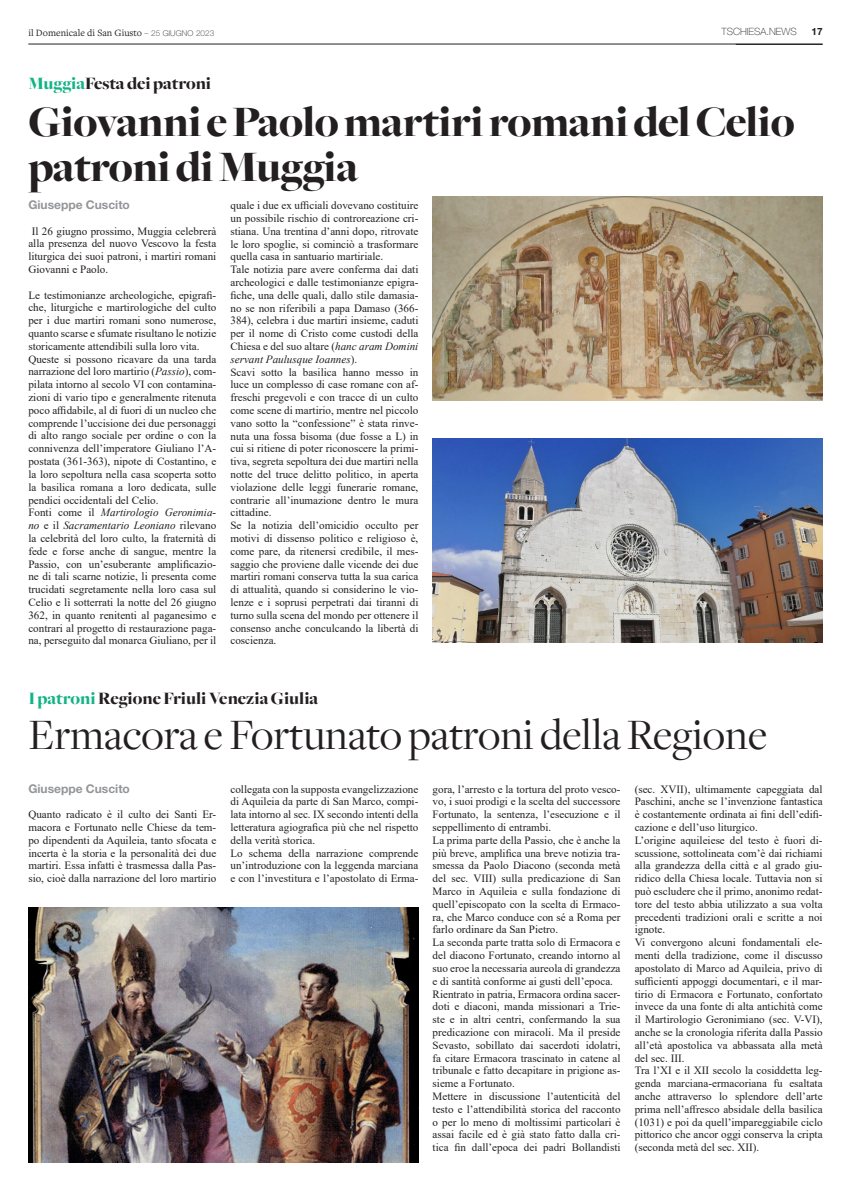
<style>
.page{position:relative;width:851px;height:1191px;background:#fff}
.page>*{position:absolute;margin:0;border:0;box-sizing:border-box;transform-origin:0 0}
.t1{font:900 45px/45px "Freight Big";letter-spacing:-.01em;color:#231f20}
.t2{font:45px "Freight Disp";color:#231f20}
.t3{font:900 18px "Freight Big";color:#231f20}
.t4{font:700 12px "Helvetica Neue LT Std";color:#939598}
.t5{font:11.1px/12.8px "Times New Roman";color:#231f20;text-align:justify}
.t6{font:10px "Freight Text Pro";color:#231f20}
.t7{font:100 10px "Helvetica Neue LT Std";color:#231f20}
.t8{font:700 10px "Helvetica Neue LT Std";color:#231f20}
.s1{font-family:"Helvetica Neue LT Std";font-weight:100;font-size:8px}
.s2{color:#12b385}
.s3{font-style:italic}
</style>
<div class="page">
<hr style="left:28px;top:44px;width:794px;height:1px;background:#231f20">
<img style="left:432px;top:196px;width:390px;height:204px">
<img style="left:432px;top:438px;width:390px;height:205px">
<img style="left:28px;top:907px;width:390px;height:255px">
<p class="t6" style="left:28px;top:26px;width:187px">il Domenicale di San Giusto <span class="s1">– 25 GIUGNO 2023</span></p>
<p class="t7" style="left:721px;top:26px;width:77px">TSCHIESA.NEWS</p>
<p class="t8" style="left:811px;top:26px;width:13px">17</p>
<p class="t3" style="left:28px;top:74px;width:184px"><span class="s2">Muggia</span>Festa dei patroni</p>
<p class="t1" style="left:28px;top:100px;width:767px">Giovanni e Paolo martiri romani del Celio patroni di Muggia</p>
<p class="t5" style="left:230px;top:199px;width:189px">quale i due ex ufficiali dovevano costituire un possibile rischio di controreazione cri&shy;stiana. Una trentina d’anni dopo, ritrovate le loro spoglie, si cominciò a trasformare quella casa in santuario martiriale.</p>
<p class="t5" style="left:230px;top:263px;width:189px">Tale notizia pare avere conferma dai dati archeologici e dalle testimonianze epigra&shy;fiche, una delle quali, dallo stile damasia&shy;no se non riferibili a papa Damaso (366- 384), celebra i due martiri insieme, caduti per il nome di Cristo come custodi della Chiesa e del suo altare (<span class="s3">hanc aram Domini servant Paulusque Ioannes</span>).</p>
<p class="t5" style="left:230px;top:365px;width:189px">Scavi sotto la basilica hanno messo in luce un complesso di case romane con af&shy;freschi pregevoli e con tracce di un culto come scene di martirio, mentre nel piccolo vano sotto la “confessione” è stata rinve&shy;nuta una fossa bisoma (due fosse a L) in cui si ritiene di poter riconoscere la primi&shy;tiva, segreta sepoltura dei due martiri nella notte del truce delitto politico, in aperta violazione delle leggi funerarie romane, contrarie all’inumazione dentro le mura cittadine.</p>
<p class="t5" style="left:230px;top:519px;width:189px">Se la notizia dell’omicidio occulto per motivi di dissenso politico e religioso è, come pare, da ritenersi credibile, il mes&shy;saggio che proviene dalle vicende dei due martiri romani conserva tutta la sua carica di attualità, quando si considerino le vio&shy;lenze e i soprusi perpetrati dai tiranni di turno sulla scena del mondo per ottenere il consenso anche conculcando la libertà di coscienza.</p>
<p class="t4" style="left:28px;top:197px;width:103px">Giuseppe Cuscito</p>
<p class="t5" style="left:28px;top:224px;width:189px;text-indent:3px">Il 26 giugno prossimo, Muggia celebrerà alla presenza del nuovo Vescovo la festa liturgica dei suoi patroni, i martiri romani Giovanni e Paolo.</p>
<p class="t5" style="left:28px;top:288px;width:189px">Le testimonianze archeologiche, epigrafi&shy;che, liturgiche e martirologiche del culto per i due martiri romani sono numerose, quanto scarse e sfumate risultano le notizie storicamente attendibili sulla loro vita.</p>
<p class="t5" style="left:28px;top:352px;width:189px">Queste si possono ricavare da una tarda narrazione del loro martirio (<span class="s3">Passio</span>), com&shy;pilata intorno al secolo VI con contamina&shy;zioni di vario tipo e generalmente ritenuta poco affidabile, al di fuori di un nucleo che comprende l’uccisione dei due personaggi di alto rango sociale per ordine o con la connivenza dell’imperatore Giuliano l’A&shy;postata (361-363), nipote di Costantino, e la loro sepoltura nella casa scoperta sotto la basilica romana a loro dedicata, sulle pendici occidentali del Celio.</p>
<p class="t5" style="left:28px;top:506px;width:189px">Fonti come il <span class="s3">Martirologio Geronimia&shy;no</span> e il <span class="s3">Sacramentario Leoniano</span> rilevano la celebrità del loro culto, la fraternità di fede e forse anche di sangue, mentre la Passio, con un’esuberante amplificazio&shy;ne di tali scarne notizie, li presenta come trucidati segretamente nella loro casa sul Celio e lì sotterrati la notte del 26 giugno 362, in quanto renitenti al paganesimo e contrari al progetto di restaurazione paga&shy;na, perseguito dal monarca Giuliano, per il</p>
<p class="t3" style="left:28px;top:689px;width:291px"><span class="s2">I patroni</span> Regione Friuli Venezia Giulia</p>
<p class="t2" style="left:28px;top:709px;width:740px">Ermacora e Fortunato patroni della Regione</p>
<p class="t4" style="left:28px;top:781px;width:103px">Giuseppe Cuscito</p>
<p class="t5" style="left:28px;top:807px;width:189px">Quanto radicato è il culto dei Santi Er&shy;macora e Fortunato nelle Chiese da tem&shy;po dipendenti da Aquileia, tanto sfocata e incerta è la storia e la personalità dei due martiri. Essa infatti è trasmessa dalla Pas&shy;sio, cioè dalla narrazione del loro martirio</p>
<p class="t5" style="left:230px;top:782px;width:189px">collegata con la supposta evangelizzazione di Aquileia da parte di San Marco, compi&shy;lata intorno al sec. IX secondo intenti della letteratura agiografica più che nel rispetto della verità storica.</p>
<p class="t5" style="left:230px;top:846px;width:189px">Lo schema della narrazione comprende un’introduzione con la leggenda marciana e con l’investitura e l’apostolato di Erma-</p>
<p class="t5" style="left:432px;top:782px;width:189px">gora, l’arresto e la tortura del proto vesco&shy;vo, i suoi prodigi e la scelta del successore Fortunato, la sentenza, l’esecuzione e il seppellimento di entrambi.</p>
<p class="t5" style="left:432px;top:833px;width:189px">La prima parte della Passio, che è anche la più breve, amplifica una breve notizia tra&shy;smessa da Paolo Diacono (seconda metà del sec. VIII) sulla predicazione di San Marco in Aquileia e sulla fondazione di quell’episcopato con la scelta di Ermaco&shy;ra, che Marco conduce con sé a Roma per farlo ordinare da San Pietro.</p>
<p class="t5" style="left:432px;top:935px;width:189px">La seconda parte tratta solo di Ermacora e del diacono Fortunato, creando intorno al suo eroe la necessaria aureola di grandezza e di santità conforme ai gusti dell’epoca.</p>
<p class="t5" style="left:432px;top:987px;width:189px">Rientrato in patria, Ermacora ordina sacer&shy;doti e diaconi, manda missionari a Trie&shy;ste e in altri centri, confermando la sua predicazione con miracoli. Ma il preside Sevasto, sobillato dai sacerdoti idolatri, fa citare Ermacora trascinato in catene al tribunale e fatto decapitare in prigione as&shy;sieme a Fortunato.</p>
<p class="t5" style="left:432px;top:1089px;width:189px">Mettere in discussione l’autenticità del testo e l’attendibilità storica del racconto o per lo meno di moltissimi particolari è assai facile ed è già stato fatto dalla cri&shy;tica fin dall’epoca dei padri Bollandisti</p>
<p class="t5" style="left:634px;top:782px;width:189px">(sec. XVII), ultimamente capeggiata dal Paschini, anche se l’invenzione fantastica è costantemente ordinata ai fini dell’edifi&shy;cazione e dell’uso liturgico.</p>
<p class="t5" style="left:634px;top:833px;width:189px">L’origine aquileiese del testo è fuori di&shy;scussione, sottolineata com’è dai richiami alla grandezza della città e al grado giu&shy;ridico della Chiesa locale. Tuttavia non si può escludere che il primo, anonimo redat&shy;tore del testo abbia utilizzato a sua volta precedenti tradizioni orali e scritte a noi ignote.</p>
<p class="t5" style="left:634px;top:935px;width:189px">Vi convergono alcuni fondamentali ele&shy;menti della tradizione, come il discusso apostolato di Marco ad Aquileia, privo di sufficienti appoggi documentari, e il mar&shy;tirio di Ermacora e Fortunato, confortato invece da una fonte di alta antichità come il Martirologio Geronimiano (sec. V-VI), anche se la cronologia riferita dalla Passio all’età apostolica va abbassata alla metà del sec. III.</p>
<p class="t5" style="left:634px;top:1063px;width:189px">Tra l’XI e il XII secolo la cosiddetta leg&shy;genda marciana-ermacoriana fu esaltata anche attraverso lo splendore dell’arte prima nell’affresco absidale della basilica (1031) e poi da quell’impareggiabile ciclo pittorico che ancor oggi conserva la cripta (seconda metà del sec. XII).</p>
</div>
